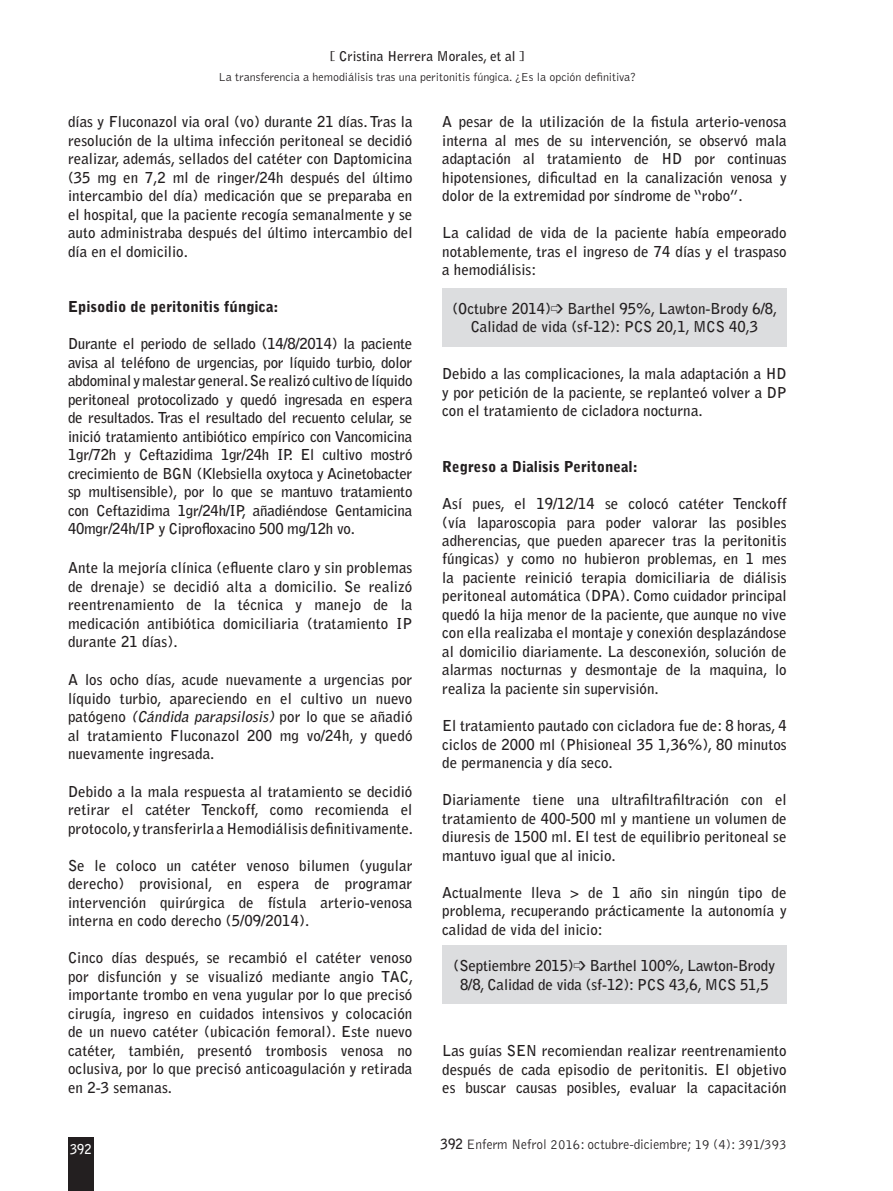
<style>
.page{position:relative;width:893px;height:1191px;background:#fff}
.page>*{position:absolute;margin:0;border:0;box-sizing:border-box;transform-origin:0 0}
.t1{font:700 15px/18.5px "Bell Gothic Std";color:#231f20;text-align:justify}
.t2{font:900 15px "Bell Gothic Std";color:#231f20}
.t3{font:300 14.1px "Bell Gothic Std";color:#231f20;scale:.95 1}
.t4{font:700 13.5px "Bell Gothic Std";color:#231f20}
.t5{font:700 13.5px "Bell Gothic Std";color:#fff;scale:.95 1}
.t6{font:300 12px "Bell Gothic Std";color:#231f20}
.s1{font-style:italic}
.s2{font-weight:700}
</style>
<div class="page">
<div style="left:68px;top:1137px;width:26px;height:54px;background:#231f20"></div>
<div style="left:442px;top:288px;width:345px;height:59px;background:#dcdddf"></div>
<div style="left:442px;top:945px;width:345px;height:58px;background:#dcdddf"></div>
<p class="t4" style="left:330px;top:48px;width:196px">[ Cristina Herrera Morales, et al ]</p>
<p class="t6" style="left:219px;top:70px;width:419px">La transferencia a hemodiálisis tras una peritonitis fúngica. ¿Es la opción definitiva?</p>
<p class="t1" style="left:68px;top:112px;width:346px">días y Fluconazol via oral (vo) durante 21 días. Tras la resolución de la ultima infección peritoneal se decidió realizar, además, sellados del catéter con Daptomicina (35 mg en 7,2 ml de ringer/24h después del último intercambio del día) medicación que se preparaba en el hospital, que la paciente recogía semanalmente y se auto administraba después del último intercambio del día en el domicilio.</p>
<p class="t1" style="left:442px;top:112px;width:346px">A pesar de la utilización de la fistula arterio-venosa interna al mes de su intervención, se observó mala adaptación al tratamiento de HD por continuas hipotensiones, dificultad en la canalización venosa y dolor de la extremidad por síndrome de “robo”.</p>
<p class="t1" style="left:442px;top:224px;width:346px">La calidad de vida de la paciente había empeorado notablemente, tras el ingreso de 74 días y el traspaso a hemodiálisis:</p>
<p class="t1" style="left:452px;top:299px;width:327px;text-align:center">(Octubre 2014)➩ Barthel 95%, Lawton-Brody 6/8,<br>Calidad de vida (sf-12): PCS 20,1, MCS 40,3</p>
<p class="t1" style="left:442px;top:364px;width:346px">Debido a las complicaciones, la mala adaptación a HD y por petición de la paciente, se replanteó volver a DP con el tratamiento de cicladora nocturna.</p>
<p class="t2" style="left:68px;top:298px;width:212px">Episodio de peritonitis fúngica:</p>
<p class="t1" style="left:68px;top:335px;width:346px">Durante el periodo de sellado (14/8/2014) la paciente avisa al teléfono de urgencias, por líquido turbio, dolor abdominal y malestar general. Se realizó cultivo de líquido peritoneal protocolizado y quedó ingresada en espera de resultados. Tras el resultado del recuento celular, se inició tratamiento antibiótico empírico con Vancomicina 1gr/72h y Ceftazidima 1gr/24h IP. El cultivo mostró crecimiento de BGN (Klebsiella oxytoca y Acinetobacter sp multisensible), por lo que se mantuvo tratamiento con Ceftazidima 1gr/24h/IP, añadiéndose Gentamicina 40mgr/24h/IP y Ciprofloxacino 500 mg/12h vo.</p>
<p class="t1" style="left:68px;top:558px;width:346px">Ante la mejoría clínica (efluente claro y sin problemas de drenaje) se decidió alta a domicilio. Se realizó reentrenamiento de la técnica y manejo de la medicación antibiótica domiciliaria (tratamiento IP durante 21 días).</p>
<p class="t1" style="left:68px;top:670px;width:346px">A los ocho días, acude nuevamente a urgencias por líquido turbio, apareciendo en el cultivo un nuevo patóg e n o <span class="s1">(Cándida parapsilosis)</span> p o r l o q u e se a ñ ad i ó al tratamiento Fluconazol 200 mg vo/24h, y quedó nuevamente ingresada.</p>
<p class="t1" style="left:68px;top:782px;width:347px">Debido a la mala respuesta al tratamiento se decidió retirar el catéter Tenckoff, como recomienda el protocolo, y transferirla a Hemodiálisis definitivamente.</p>
<p class="t1" style="left:68px;top:856px;width:346px">Se le coloco un catéter venoso bilumen (yugular derecho) provisional, en espera de programar intervención quirúrgica de fístula arterio-venosa interna en codo derecho (5/09/2014).</p>
<p class="t1" style="left:68px;top:948px;width:347px">Cinco días después, se recambió el catéter venoso por disfunción y se visualizó mediante angio TAC, importante trombo en vena yugular por lo que precisó cirugía, ingreso en cuidados intensivos y colocación de un nuevo catéter (ubicación femoral). Este nuevo catéter, también, presentó trombosis venosa no oclusiva, por lo que precisó anticoagulación y retirada en 2-3 semanas.</p>
<p class="t2" style="left:442px;top:458px;width:197px">Regreso a Dialisis Peritoneal:</p>
<p class="t1" style="left:442px;top:494px;width:346px">Así pues, el 19/12/14 se colocó catéter Tenckoff (vía laparoscopia para poder valorar las posibles adherencias, que pueden aparecer tras la peritonitis fúngicas) y como no hubieron problemas, en 1 mes la paciente reinició terapia domiciliaria de diálisis peritoneal automática (DPA). Como cuidador principal quedó la hija menor de la paciente, que aunque no vive con ella realizaba el montaje y conexión desplazándose al domicilio diariamente. La desconexión, solución de alarmas nocturnas y desmontaje de la maquina, lo realiza la paciente sin supervisión.</p>
<p class="t1" style="left:442px;top:716px;width:346px">El tratamiento pautado con cicladora fue de: 8 horas, 4 ciclos de 2000 ml (Phisioneal 35 1,36%), 80 minutos de permanencia y día seco.</p>
<p class="t1" style="left:442px;top:790px;width:346px">Diariamente tiene una ultrafiltrafiltración con el tratamiento de 400-500 ml y mantiene un volumen de diuresis de 1500 ml. El test de equilibrio peritoneal se mantuvo igual que al inicio.</p>
<p class="t1" style="left:442px;top:883px;width:346px">Actualmente lleva &gt; de 1 año sin ningún tipo de problema, recuperando prácticamente la autonomía y calidad de vida del inicio:</p>
<p class="t1" style="left:454px;top:956px;width:323px;text-align:center">(Septiembre 2015)➩ Barthel 100%, Lawton-Brody<br>8/8, Calidad de vida (sf-12): PCS 43,6, MCS 51,5</p>
<p class="t1" style="left:442px;top:1041px;width:346px">Las guías SEN recomiendan realizar reentrenamiento después de cada episodio de peritonitis. El objetivo es buscar causas posibles, evaluar la capacitación</p>
<p class="t5" style="left:70px;top:1140px;width:24px">392</p>
<p class="t3" style="left:441px;top:1136px;width:366px"><span class="s2">392</span> Enferm Nefrol 2016: octubre-diciembre; 19 (4): 391/393</p>
</div>
